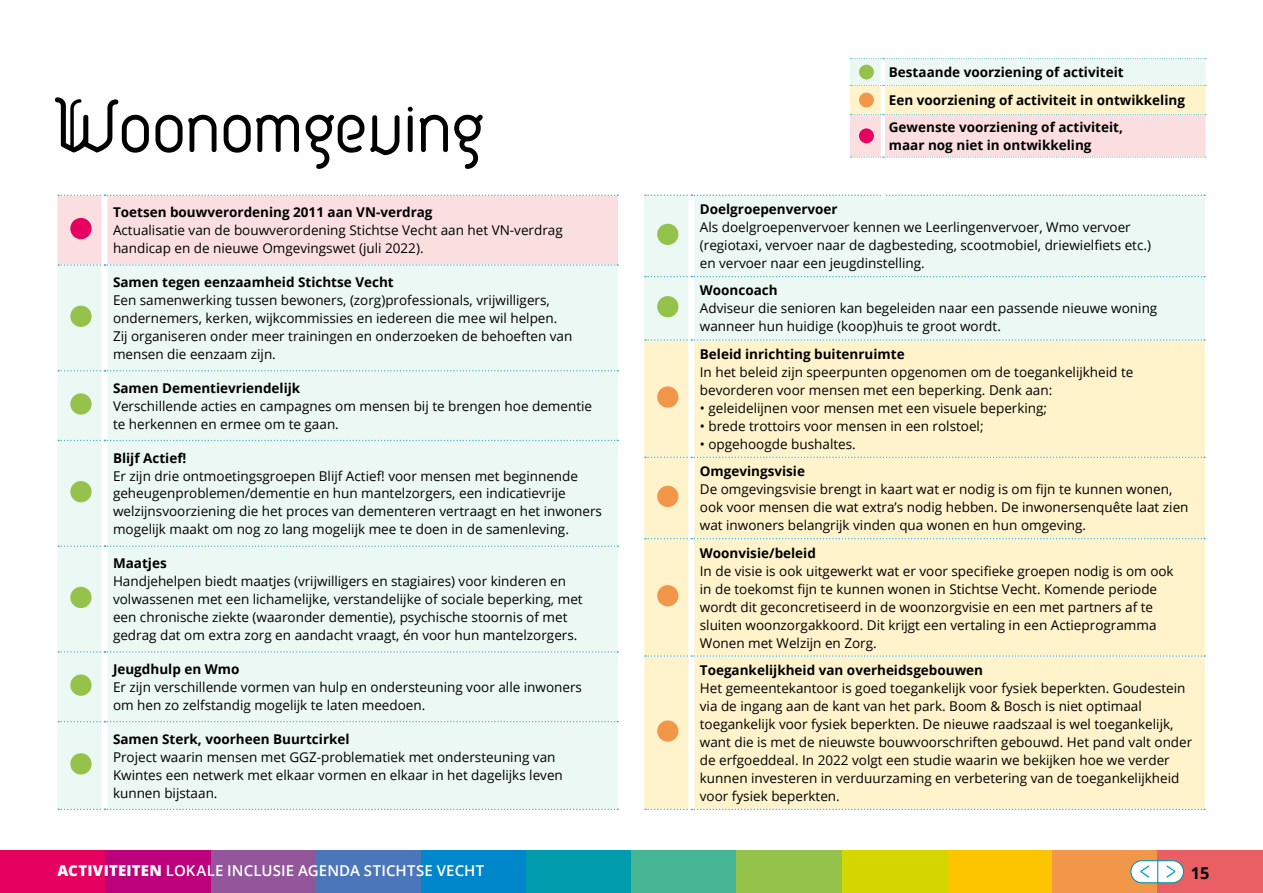
<style>
.page{position:relative;width:1263px;height:893px;background:#fff}
.page>*{position:absolute;margin:0;border:0;box-sizing:border-box;transform-origin:0 0}
.t1{font:76.5px "Stichtse Vecht";color:#000}
.t2{font:300 24.9px "Aktiv Grotesk Ex";color:#009bac;scale:.67 1}
.t3{font:700 16.35px "Open Sans";color:#000}
.t4{font:600 15px "Open Sans";letter-spacing:.005em;color:#fff}
.t5{font:13.5px/18px "Open Sans";color:#000}
.t6{font:700 13.5px/27.5px "Open Sans";color:#000}
.s1{font-weight:800}
</style>
<div class="page">
<div style="left:947px;top:850px;width:105px;height:43px;background:#fdc400"></div>
<div style="left:1052px;top:850px;width:106px;height:43px;background:#f2974a"></div>
<div style="left:1158px;top:850px;width:105px;height:43px;background:#e95f63"></div>
<div style="left:0;top:850px;width:105px;height:43px;background:#e60060"></div>
<div style="left:210px;top:850px;width:106px;height:43px;background:#93569a"></div>
<div style="left:316px;top:850px;width:105px;height:43px;background:#4c76ba"></div>
<div style="left:421px;top:850px;width:105px;height:43px;background:#0086cb"></div>
<div style="left:526px;top:850px;width:105px;height:43px;background:#009bac"></div>
<div style="left:631px;top:850px;width:106px;height:43px;background:#46b594"></div>
<div style="left:737px;top:850px;width:105px;height:43px;background:#94c24a"></div>
<div style="left:842px;top:850px;width:105px;height:43px;background:#d4d600"></div>
<div style="left:1131px;top:861px;width:52px;height:22px;background:#fff;border-radius:11px"></div>
<div style="left:1130px;top:860px;width:54px;height:23px;border:1px solid #009bac;border-radius:11px"></div>
<svg style="left:1157px;top:860px;width:1px;height:23px"></svg>
<div style="left:105px;top:850px;width:105px;height:43px;background:#bd007b"></div>
<div style="left:57px;top:266px;width:561px;height:543px;background:#ecf8f4"></div>
<div style="left:101px;top:266px;width:6px;height:104px;background:#fff"></div>
<div style="left:101px;top:371px;width:6px;height:69px;background:#fff"></div>
<div style="left:101px;top:441px;width:6px;height:104px;background:#fff"></div>
<div style="left:101px;top:547px;width:6px;height:104px;background:#fff"></div>
<div style="left:101px;top:653px;width:6px;height:68px;background:#fff"></div>
<div style="left:101px;top:722px;width:6px;height:87px;background:#fff"></div>
<div style="left:57px;top:194px;width:561px;height:72px;background:#fbdfe0"></div>
<svg style="left:58px;top:370px;width:560px;height:1px"></svg>
<svg style="left:58px;top:440px;width:560px;height:1px"></svg>
<svg style="left:58px;top:545px;width:560px;height:2px"></svg>
<svg style="left:58px;top:651px;width:560px;height:2px"></svg>
<svg style="left:58px;top:721px;width:560px;height:1px"></svg>
<svg style="left:58px;top:809px;width:560px;height:1px"></svg>
<div style="left:70px;top:218px;width:22px;height:21px;background:#e60060;border-radius:50%"></div>
<div style="left:70px;top:306px;width:22px;height:21px;background:#94c24a;border-radius:50%"></div>
<div style="left:70px;top:393px;width:22px;height:22px;background:#94c24a;border-radius:50%"></div>
<div style="left:70px;top:481px;width:22px;height:21px;background:#94c24a;border-radius:50%"></div>
<div style="left:70px;top:587px;width:22px;height:21px;background:#94c24a;border-radius:50%"></div>
<div style="left:70px;top:674px;width:22px;height:22px;background:#94c24a;border-radius:50%"></div>
<div style="left:70px;top:753px;width:22px;height:21px;background:#94c24a;border-radius:50%"></div>
<div style="left:644px;top:195px;width:561px;height:145px;background:#ecf8f4"></div>
<div style="left:644px;top:340px;width:561px;height:469px;background:#fff3cc"></div>
<svg style="left:645px;top:195px;width:560px;height:1px"></svg>
<svg style="left:645px;top:276px;width:560px;height:1px"></svg>
<svg style="left:645px;top:339px;width:560px;height:2px"></svg>
<svg style="left:645px;top:457px;width:560px;height:1px"></svg>
<svg style="left:645px;top:538px;width:560px;height:1px"></svg>
<svg style="left:645px;top:655px;width:560px;height:2px"></svg>
<svg style="left:645px;top:809px;width:560px;height:1px"></svg>
<div style="left:688px;top:196px;width:6px;height:80px;background:#fff"></div>
<div style="left:688px;top:277px;width:6px;height:62px;background:#fff"></div>
<div style="left:688px;top:341px;width:6px;height:116px;background:#fff"></div>
<div style="left:688px;top:458px;width:6px;height:80px;background:#fff"></div>
<div style="left:688px;top:539px;width:6px;height:116px;background:#fff"></div>
<div style="left:688px;top:657px;width:6px;height:152px;background:#fff"></div>
<div style="left:657px;top:224px;width:21px;height:21px;background:#94c24a;border-radius:50%"></div>
<div style="left:657px;top:296px;width:21px;height:21px;background:#94c24a;border-radius:50%"></div>
<div style="left:657px;top:386px;width:21px;height:22px;background:#f2974a;border-radius:50%"></div>
<div style="left:657px;top:486px;width:21px;height:21px;background:#f2974a;border-radius:50%"></div>
<div style="left:657px;top:585px;width:21px;height:21px;background:#f2974a;border-radius:50%"></div>
<div style="left:657px;top:720px;width:21px;height:22px;background:#f2974a;border-radius:50%"></div>
<hr style="left:881px;top:158px;width:4px;height:42px;background:#fff">
<svg style="left:850px;top:58px;width:356px;height:100px;background:#f5ebe0"></svg>
<div style="left:859px;top:65px;width:15px;height:15px;background:#94c24a;border-radius:50%"></div>
<div style="left:859px;top:93px;width:15px;height:14px;background:#f2974a;border-radius:50%"></div>
<div style="left:859px;top:128px;width:15px;height:15px;background:#e60060;border-radius:50%"></div>
<h1 class="t1" style="left:57px;top:92px;width:428px">Woonomgeving</h1>
<p class="t6" style="left:113px;top:198px;width:321px">Toetsen bouwverordening 2011 aan VN-verdrag</p>
<p class="t5" style="left:113px;top:221px;width:451px">Actualisatie van de bouwverordening Stichtse Vecht aan het VN-verdrag handicap en de nieuwe Omgevingswet (juli 2022).</p>
<p class="t6" style="left:113px;top:268px;width:282px">Samen tegen eenzaamheid Stichtse Vecht</p>
<p class="t5" style="left:113px;top:291px;width:461px">Een samenwerking tussen bewoners, (zorg)professionals, vrijwilligers, ondernemers, kerken, wijkcommissies en iedereen die mee wil helpen.<br>Zij organiseren onder meer trainingen en onderzoeken de behoeften van mensen die eenzaam zijn.</p>
<p class="t6" style="left:113px;top:374px;width:189px">Samen Dementievriendelijk</p>
<p class="t5" style="left:113px;top:396px;width:481px">Verschillende acties en campagnes om mensen bij te brengen hoe dementie te herkennen en ermee om te gaan.</p>
<p class="t6" style="left:113px;top:443px;width:75px">Blijf Actief!</p>
<p class="t5" style="left:113px;top:466px;width:490px">Er zijn drie ontmoetingsgroepen Blijf Actief! voor mensen met beginnende geheugenproblemen/dementie en hun mantelzorgers, een indicatievrije welzijnsvoorziening die het proces van dementeren vertraagt en het inwoners mogelijk maakt om nog zo lang mogelijk mee te doen in de samenleving.</p>
<p class="t6" style="left:113px;top:549px;width:55px">Maatjes</p>
<p class="t5" style="left:113px;top:572px;width:471px">Handjehelpen biedt maatjes (vrijwilligers en stagiaires) voor kinderen en volwassenen met een lichamelijke, verstandelijke of sociale beperking, met een chronische ziekte (waaronder dementie), psychische stoornis of met gedrag dat om extra zorg en aandacht vraagt, én voor hun mantelzorgers.</p>
<p class="t6" style="left:113px;top:655px;width:128px">Jeugdhulp en Wmo</p>
<p class="t5" style="left:113px;top:678px;width:470px">Er zijn verschillende vormen van hulp en ondersteuning voor alle inwoners om hen zo zelfstandig mogelijk te laten meedoen.</p>
<p class="t6" style="left:113px;top:725px;width:238px">Samen Sterk, voorheen Buurtcirkel</p>
<p class="t5" style="left:113px;top:747px;width:451px">Project waarin mensen met GGZ-problematiek met ondersteuning van<br>Kwintes een netwerk met elkaar vormen en elkaar in het dagelijks leven kunnen bijstaan.</p>
<p class="t4" style="left:57px;top:860px;width:428px"><span class="s1">ACTIVITEITEN</span> LOKALE INCLUSIE AGENDA STICHTSE VECHT</p>
<p class="t6" style="left:889px;top:58px;width:298px">Bestaande voorziening of activiteit<br>Een voorziening of activiteit in ontwikkeling<br>Gewenste voorziening of activiteit,</p>
<p class="t6" style="left:889px;top:131px;width:204px">maar nog niet in ontwikkeling</p>
<p class="t6" style="left:700px;top:195px;width:139px">Doelgroepenvervoer</p>
<p class="t5" style="left:700px;top:218px;width:453px">Als doelgroepenvervoer kennen we Leerlingenvervoer, Wmo vervoer (regiotaxi, vervoer naar de dagbesteding, scootmobiel, driewielfiets etc.) en vervoer naar een jeugdinstelling.</p>
<p class="t6" style="left:700px;top:276px;width:79px">Wooncoach</p>
<p class="t5" style="left:700px;top:299px;width:459px">Adviseur die senioren kan begeleiden naar een passende nieuwe woning wanneer hun huidige (koop)huis te groot wordt.</p>
<p class="t6" style="left:700px;top:340px;width:206px">Beleid inrichting buitenruimte</p>
<p class="t5" style="left:700px;top:363px;width:435px">In het beleid zijn speerpunten opgenomen om de toegankelijkheid te bevorderen voor mensen met een beperking. Denk aan:</p>
<p class="t5" style="left:700px;top:399px;width:349px">• geleidelijnen voor mensen met een visuele beperking;</p>
<p class="t5" style="left:700px;top:417px;width:285px">• brede trottoirs voor mensen in een rolstoel;</p>
<p class="t5" style="left:700px;top:435px;width:157px">• opgehoogde bushaltes.</p>
<p class="t6" style="left:700px;top:457px;width:107px">Omgevingsvisie</p>
<p class="t5" style="left:700px;top:480px;width:490px">De omgevingsvisie brengt in kaart wat er nodig is om fijn te kunnen wonen, ook voor mensen die wat extra’s nodig hebben. De inwonersenquête laat zien wat inwoners belangrijk vinden qua wonen en hun omgeving.</p>
<p class="t6" style="left:700px;top:538px;width:118px">Woonvisie/beleid</p>
<p class="t5" style="left:700px;top:561px;width:475px">In de visie is ook uitgewerkt wat er voor specifieke groepen nodig is om ook in de toekomst fijn te kunnen wonen in Stichtse Vecht. Komende periode wordt dit geconcretiseerd in de woonzorgvisie en een met partners af te sluiten woonzorgakkoord. Dit krijgt een vertaling in een Actieprogramma Wonen met Welzijn en Zorg.</p>
<p class="t6" style="left:700px;top:656px;width:285px">Toegankelijkheid van overheidsgebouwen</p>
<p class="t5" style="left:700px;top:679px;width:494px">Het gemeentekantoor is goed toegankelijk voor fysiek beperkten. Goudestein via de ingang aan de kant van het park. Boom &amp; Bosch is niet optimaal toegankelijk voor fysiek beperkten. De nieuwe raadszaal is wel toegankelijk, want die is met de nieuwste bouwvoorschriften gebouwd. Het pand valt onder de erfgoeddeal. In 2022 volgt een studie waarin we bekijken hoe we verder kunnen investeren in verduurzaming en verbetering van de toegankelijkheid voor fysiek beperkten.</p>
<h2 class="t2" style="left:1139px;top:857px;width:19px">&lt;</h2>
<p class="t3" style="left:1191px;top:861px;width:20px">15</p>
</div>
